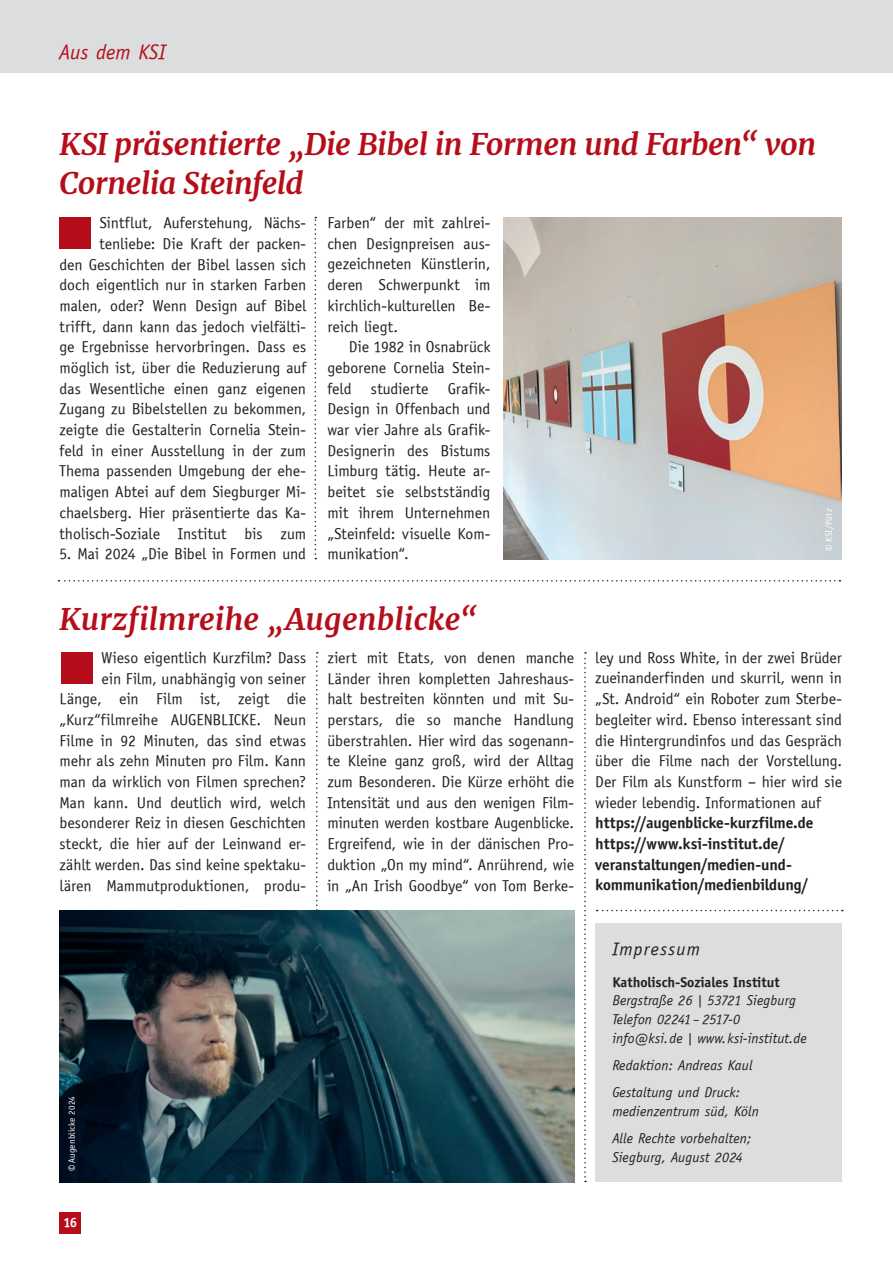
<style>
.page{position:relative;width:893px;height:1263px;background:#fff}
.page>*{position:absolute;margin:0;border:0;box-sizing:border-box;transform-origin:0 0}
.t1{font:italic 700 30px/39px "Merriweather";letter-spacing:-.01em;color:#b50e1a}
.t2{font:italic 21px "Officina Sans ITCTT Book";letter-spacing:.005em;color:#b50e1a}
.t3{font:italic 18px "Officina Sans ITCTT Book";letter-spacing:.065em;color:#231f20}
.t4{font:15.75px/20.7px "Officina Sans ITCTT Book";color:#231f20;text-align:justify}
.t5{font:15.75px/20.7px "Officina Sans ITCTT Bold";letter-spacing:-.005em;color:#231f20}
.t6{font:italic 14.25px/18.8px "Officina Sans ITCTT Book";letter-spacing:.01em;color:#231f20}
.t7{font:14.25px "Officina Sans ITCTT Bold";color:#231f20}
.t8{font:13.5px "Officina Sans ITCTT Bold";color:#fff}
.t9{font:11.4px "Officina Sans ITCTT Bold";color:#fff}
.t10{font:9px "Officina Sans ITCTT Book";letter-spacing:.02em;color:#fff}
</style>
<div class="page">
<div style="left:0;top:0;width:893px;height:72px;background:#dcdddf"></div>
<div style="left:60px;top:1212px;width:21px;height:21px;background:#b50e1a"></div>
<div style="left:595px;top:923px;width:247px;height:259px;background:#dcdddf"></div>
<div style="left:60px;top:217px;width:31px;height:32px;background:#b50e1a"></div>
<div style="left:62px;top:652px;width:31px;height:31px;background:#b50e1a"></div>
<svg style="left:316px;top:652px;width:2px;height:258px"></svg>
<svg style="left:315px;top:217px;width:1px;height:342px"></svg>
<svg style="left:584px;top:652px;width:2px;height:530px"></svg>
<svg style="left:58px;top:580px;width:782px;height:1px"></svg>
<svg style="left:597px;top:910px;width:246px;height:1px"></svg>
<img style="left:503px;top:218px;width:339px;height:341px">
<img style="left:60px;top:910px;width:514px;height:272px">
<h2 class="t2" style="left:60px;top:39px;width:108px">Aus dem KSI</h2>
<h1 class="t1" style="left:60px;top:124px;width:758px">KSI präsentierte „Die Bibel in Formen und Farben“ von<br>Cornelia Steinfeld</h1>
<p class="t4" style="left:60px;top:212px;width:248px;text-align:right">Sintflut, Auferstehung, Nächs&shy;tenliebe: Die Kraft der packen-<br>den Geschichten der Bibel lassen sich doch eigentlich nur in starken Farben malen, oder? Wenn Design auf Bibel trifft, dann kann das jedoch vielfälti&shy;ge Ergebnisse hervorbringen. Dass es möglich ist, über die Reduzierung auf das Wesentliche einen ganz eigenen Zugang zu Bibelstellen zu bekommen, zeigte die Gestalterin Cornelia Stein&shy;feld in einer Ausstellung in der zum Thema passenden Umgebung der ehe&shy;maligen Abtei auf dem Siegburger Mi&shy;chaelsberg. Hier präsentierte das Ka&shy;tholisch-Soziale Institut bis zum</p>
<p class="t4" style="left:60px;top:543px;width:248px">5. Mai 2024 „Die Bibel in Formen und</p>
<p class="t4" style="left:327px;top:212px;width:164px">Farben“ der mit zahlrei&shy;chen Designpreisen aus&shy;gezeichneten Künstlerin, deren Schwerpunkt im kirchlich-kulturellen Be&shy;reich liegt.</p>
<p class="t4" style="left:327px;top:336px;width:165px;text-indent:21px">Die 1982 in Osnabrück geborene Cornelia Stein&shy;feld studierte Grafik-Design in Offenbach und war vier Jahre als Grafik-Designerin des Bistums Limburg tätig. Heute ar&shy;beitet sie selbstständig mit ihrem Unternehmen „Steinfeld: visuelle Kom&shy;munikation“.</p>
<p class="t10" style="left:824px;top:551px;width:44px;rotate:-90deg">© KSI/Pütz</p>
<h1 class="t1" style="left:60px;top:599px;width:419px">Kurzfilmreihe „Augenblicke“</h1>
<p class="t4" style="left:60px;top:647px;width:248px;text-align:right">Wieso eigentlich Kurzfilm? Dass<br>ein Film, unabhängig von seiner Länge, ein Film ist, zeigt die „Kurz“filmreihe AUGENBLICKE. Neun Filme in 92 Minuten, das sind etwas mehr als zehn Minuten pro Film. Kann man da wirklich von Filmen sprechen?<br>Man kann. Und deutlich wird, welch besonderer Reiz in diesen Geschichten steckt, die hier auf der Leinwand er&shy;zählt werden. Das sind keine spektaku&shy;lären Mammutproduktionen, produ-</p>
<p class="t4" style="left:327px;top:647px;width:248px">ziert mit Etats, von denen manche Länder ihren kompletten Jahreshaus&shy;halt bestreiten könnten und mit Su&shy;perstars, die so manche Handlung überstrahlen. Hier wird das sogenann&shy;te Kleine ganz groß, wird der Alltag zum Besonderen. Die Kürze erhöht die Intensität und aus den wenigen Film&shy;minuten werden kostbare Augenblicke.<br>Ergreifend, wie in der dänischen Pro&shy;duktion „On my mind“. Anrührend, wie in „An Irish Goodbye“ von Tom Berke-</p>
<p class="t4" style="left:595px;top:647px;width:248px">ley und Ross White, in der zwei Brüder zueinanderfinden und skurril, wenn in „St. Android“ ein Roboter zum Sterbe&shy;begleiter wird. Ebenso interessant sind die Hintergrundinfos und das Gespräch über die Filme nach der Vorstellung.<br>Der Film als Kunstform – hier wird sie wieder lebendig. Informationen auf</p>
<p class="t5" style="left:595px;top:812px;width:220px">https://augenblicke-kurzfilme.de https://www.ksi-institut.de/ veranstaltungen/medien-und&shy;kommunikation/medienbildung/</p>
<p class="t10" style="left:66px;top:1171px;width:77px;rotate:-90deg">© Augenblicke 2024</p>
<p class="t9" style="left:60px;top:1209px;width:13px">16</p>
<p class="t8" style="left:63px;top:1214px;width:15px">16</p>
<p class="t3" style="left:612px;top:938px;width:89px">Impressum</p>
<p class="t7" style="left:612px;top:973px;width:169px">Katholisch-Soziales Institut</p>
<p class="t6" style="left:612px;top:991px;width:196px">Bergstraße 26 | 53721 Siegburg<br>Telefon 02241 – 2517-0 info@ksi.de | www.ksi-institut.de</p>
<p class="t6" style="left:612px;top:1051px;width:142px;line-height:27.3px">Redaktion: Andreas Kaul<br>Gestaltung und Druck:</p>
<p class="t6" style="left:612px;top:1097px;width:148px;line-height:27.3px">medienzentrum süd, Köln<br>Alle Rechte vorbehalten;</p>
<p class="t6" style="left:612px;top:1148px;width:132px">Siegburg, August 2024</p>
</div>
